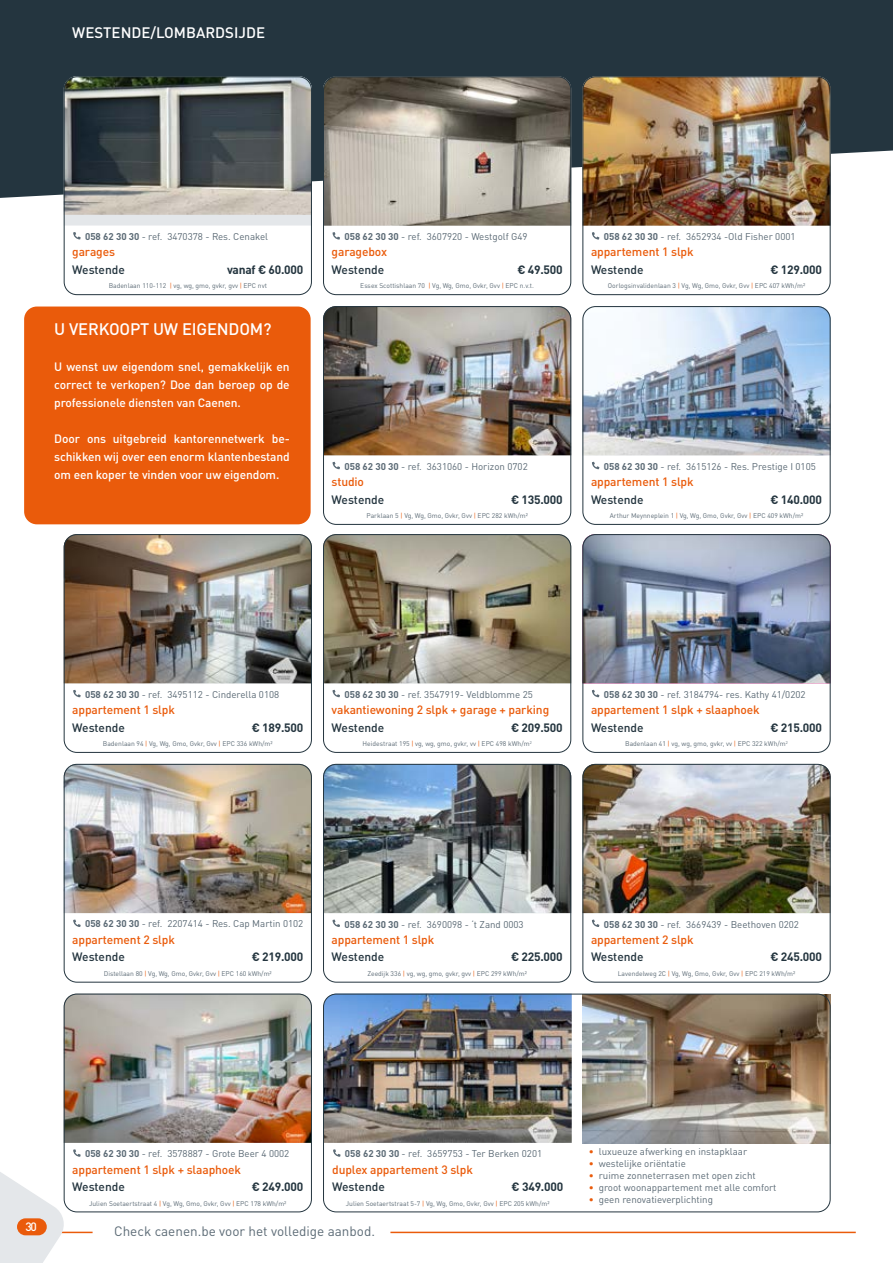
<style>
.page{position:relative;width:893px;height:1263px;background:#fff}
.page>*{position:absolute;margin:0;border:0;box-sizing:border-box;transform-origin:0 0}
.t1{font:500 16.5px "DIN Pro";letter-spacing:-.01em;color:#fff}
.t2{font:500 15px "DIN Pro";color:#fff}
.t3{font:13.5px "DIN Pro";color:#5b6a75}
.t4{font:500 12px "DIN Pro";letter-spacing:-.01em;color:#ea5b0b}
.t5{font:500 12px/18px "DIN Pro";letter-spacing:-.01em;color:#fff;text-align:justify}
.t6{font:700 12px "DIN Pro";letter-spacing:-.02em;color:#24353f}
.t7{font:500 12px "DIN Pro";color:#24353f}
.t8{font:9.75px/12px "DIN Pro";color:#5b6a75}
.t9{font:6.75px "DIN Pro";color:#5b6a75}
.s1{font-weight:700}
.s2{color:#ea5b0b}
</style>
<div class="page">
<hr style="left:390px;top:1232px;width:466px;height:1px;background:#ea5b0b">
<div style="left:0;top:0;width:893px;height:199px;background:#24353f"></div>
<img style="left:323px;top:764px;width:248px;height:149px">
<svg style="left:333px;top:919px;width:7px;height:8px"></svg>
<img style="left:0;top:994px;width:312px;height:269px">
<img style="left:584px;top:764px;width:246px;height:149px">
<svg style="left:592px;top:919px;width:7px;height:8px"></svg>
<img style="left:582px;top:76px;width:248px;height:150px">
<svg style="left:592px;top:232px;width:7px;height:8px"></svg>
<img style="left:323px;top:306px;width:248px;height:149px">
<svg style="left:333px;top:462px;width:7px;height:7px"></svg>
<img style="left:324px;top:994px;width:248px;height:149px">
<svg style="left:333px;top:1149px;width:8px;height:8px"></svg>
<img style="left:584px;top:306px;width:246px;height:149px">
<svg style="left:592px;top:462px;width:7px;height:7px"></svg>
<img style="left:64px;top:764px;width:248px;height:149px">
<svg style="left:73px;top:919px;width:8px;height:8px"></svg>
<img style="left:323px;top:76px;width:248px;height:150px">
<svg style="left:333px;top:232px;width:7px;height:8px"></svg>
<img style="left:64px;top:534px;width:248px;height:149px">
<svg style="left:73px;top:690px;width:8px;height:7px"></svg>
<svg style="left:66px;top:215px;width:244px;height:11px;background:#e5e7ea"></svg>
<img style="left:64px;top:76px;width:248px;height:139px">
<svg style="left:73px;top:232px;width:8px;height:7px"></svg>
<img style="left:584px;top:534px;width:246px;height:149px">
<svg style="left:592px;top:690px;width:7px;height:7px"></svg>
<img style="left:323px;top:534px;width:248px;height:149px">
<svg style="left:333px;top:690px;width:7px;height:7px"></svg>
<div style="left:24px;top:306px;width:287px;height:218px;background:#ea5b0b;border-radius:13px"></div>
<img style="left:582px;top:994px;width:248px;height:149px">
<div style="left:64px;top:76px;width:248px;height:219px;border:1px solid #24353f;border-radius:13px"></div>
<div style="left:64px;top:534px;width:248px;height:219px;border:1px solid #24353f;border-radius:13px"></div>
<div style="left:64px;top:764px;width:248px;height:218px;border:1px solid #24353f;border-radius:13px"></div>
<div style="left:64px;top:994px;width:248px;height:218px;border:1px solid #24353f;border-radius:13px"></div>
<div style="left:323px;top:76px;width:248px;height:219px;border:1px solid #24353f;border-radius:13px"></div>
<div style="left:323px;top:534px;width:248px;height:219px;border:1px solid #24353f;border-radius:13px"></div>
<div style="left:323px;top:306px;width:248px;height:219px;border:1px solid #24353f;border-radius:13px"></div>
<div style="left:323px;top:764px;width:248px;height:218px;border:1px solid #24353f;border-radius:13px"></div>
<div style="left:323px;top:994px;width:507px;height:218px;border:1px solid #24353f;border-radius:13px"></div>
<div style="left:582px;top:76px;width:248px;height:219px;border:1px solid #24353f;border-radius:13px"></div>
<div style="left:582px;top:534px;width:248px;height:219px;border:1px solid #24353f;border-radius:13px"></div>
<div style="left:582px;top:306px;width:248px;height:219px;border:1px solid #24353f;border-radius:13px"></div>
<div style="left:582px;top:764px;width:248px;height:218px;border:1px solid #24353f;border-radius:13px"></div>
<h2 class="t2" style="left:72px;top:20px;width:194px">WESTENDE/LOMBARDSIJDE</h2>
<h3 class="t8" style="left:85px;top:229px;width:184px"><span class="s1">058 62 30 30</span> - ref. 3470378 - Res. Cenakel</h3>
<h3 class="t8" style="left:344px;top:230px;width:185px"><span class="s1">058 62 30 30</span> - ref. 3607920 - Westgolf G49</h3>
<h3 class="t8" style="left:604px;top:230px;width:193px"><span class="s1">058 62 30 30</span> - ref. 3652934 -Old Fisher 0001</h3>
<h3 class="t4" style="left:72px;top:242px;width:44px">garages</h3>
<p class="t9" style="left:109px;top:281px;width:160px">Badenlaan 110-112 <span class="s2">|</span> vg, wg, gmo, gvkr, gvv <span class="s2">|</span> EPC nvt</p>
<h3 class="t7" style="left:72px;top:260px;width:54px">Westende</h3>
<h3 class="t6" style="left:227px;top:260px;width:78px">vanaf € 60.000</h3>
<h3 class="t4" style="left:332px;top:242px;width:57px">garagebox</h3>
<p class="t9" style="left:360px;top:281px;width:175px">Essex Scottishlaan 70 <span class="s2">|</span> Vg, Wg, Gmo, Gvkr, Gvv <span class="s2">|</span> EPC n.v.t.</p>
<h3 class="t7" style="left:332px;top:260px;width:54px">Westende</h3>
<h3 class="t6" style="left:517px;top:260px;width:47px">€ 49.500</h3>
<h3 class="t4" style="left:591px;top:242px;width:104px">appartement 1 slpk</h3>
<p class="t9" style="left:608px;top:281px;width:199px">Oorlogsinvalidenlaan 3 <span class="s2">|</span> Vg, Wg, Gmo, Gvkr, Gvv <span class="s2">|</span> EPC 407 kWh/m²</p>
<h3 class="t7" style="left:591px;top:260px;width:54px">Westende</h3>
<h3 class="t6" style="left:770px;top:260px;width:53px">€ 129.000</h3>
<h1 class="t1" style="left:54px;top:316px;width:219px">U VERKOOPT UW EIGENDOM?</h1>
<h3 class="t5" style="left:54px;top:356px;width:237px">U wenst uw eigendom snel, gemakkelijk en correct te verkopen? Doe dan beroep op de professionele diensten van Caenen.</h3>
<h3 class="t5" style="left:54px;top:428px;width:237px">Door ons uitgebreid kantorennetwerk be&shy;schikken wij over een enorm klantenbestand om een koper te vinden voor uw eigendom.</h3>
<h3 class="t8" style="left:344px;top:459px;width:185px"><span class="s1">058 62 30 30</span> - ref. 3631060 - Horizon 0702</h3>
<h3 class="t8" style="left:604px;top:459px;width:214px"><span class="s1">058 62 30 30</span> - ref. 3615126 - Res. Prestige I 0105</h3>
<h3 class="t4" style="left:332px;top:472px;width:34px">studio</h3>
<h3 class="t7" style="left:332px;top:490px;width:54px">Westende</h3>
<h3 class="t6" style="left:511px;top:489px;width:53px">€ 135.000</h3>
<p class="t9" style="left:366px;top:510px;width:163px">Parklaan 5 <span class="s2">|</span> Vg, Wg, Gmo, Gvkr, Gvv <span class="s2">|</span> EPC 282 kWh/m²</p>
<h3 class="t4" style="left:591px;top:472px;width:104px">appartement 1 slpk</h3>
<p class="t9" style="left:610px;top:510px;width:195px">Arthur Meynneplein 1 <span class="s2">|</span> Vg, Wg, Gmo, Gvkr, Gvv <span class="s2">|</span> EPC 409 kWh/m²</p>
<h3 class="t7" style="left:591px;top:490px;width:54px">Westende</h3>
<h3 class="t6" style="left:770px;top:489px;width:53px">€ 140.000</h3>
<h3 class="t8" style="left:85px;top:687px;width:196px"><span class="s1">058 62 30 30</span> - ref. 3495112 - Cinderella 0108</h3>
<h3 class="t8" style="left:344px;top:687px;width:190px"><span class="s1">058 62 30 30</span> - ref. 3547919- Veldblomme 25</h3>
<h3 class="t8" style="left:604px;top:687px;width:203px"><span class="s1">058 62 30 30</span> - ref. 3184794- res. Kathy 41/0202</h3>
<h3 class="t4" style="left:72px;top:700px;width:104px">appartement 1 slpk</h3>
<p class="t9" style="left:103px;top:738px;width:171px">Badenlaan 94 <span class="s2">|</span> Vg, Wg, Gmo, Gvkr, Gvv <span class="s2">|</span> EPC 336 kWh/m²</p>
<h3 class="t7" style="left:72px;top:718px;width:54px">Westende</h3>
<h3 class="t6" style="left:252px;top:717px;width:53px">€ 189.500</h3>
<h3 class="t4" style="left:332px;top:700px;width:219px">vakantiewoning 2 slpk + garage + parking</h3>
<p class="t9" style="left:363px;top:738px;width:171px">Heidestraat 195 <span class="s2">|</span> vg, wg, gmo, gvkr, vv <span class="s2">|</span> EPC 498 kWh/m<sup>2</sup></p>
<h3 class="t7" style="left:332px;top:718px;width:54px">Westende</h3>
<h3 class="t6" style="left:511px;top:717px;width:53px">€ 209.500</h3>
<h3 class="t4" style="left:591px;top:700px;width:170px">appartement 1 slpk + slaaphoek</h3>
<p class="t9" style="left:625px;top:738px;width:164px">Badenlaan 41 <span class="s2">|</span> vg, wg, gmo, gvkr, vv <span class="s2">|</span> EPC 322 kWh/m<sup>2</sup></p>
<h3 class="t7" style="left:591px;top:718px;width:54px">Westende</h3>
<h3 class="t6" style="left:770px;top:717px;width:53px">€ 215.000</h3>
<h3 class="t8" style="left:85px;top:917px;width:220px"><span class="s1">058 62 30 30</span> - ref. 2207414 - Res. Cap Martin 0102</h3>
<h3 class="t8" style="left:344px;top:917px;width:181px"><span class="s1">058 62 30 30</span> - ref. 3690098 - ‘t Zand 0003</h3>
<h3 class="t8" style="left:604px;top:917px;width:197px"><span class="s1">058 62 30 30</span> - ref. 3669439 - Beethoven 0202</h3>
<h3 class="t4" style="left:72px;top:930px;width:104px">appartement 2 slpk</h3>
<p class="t9" style="left:104px;top:968px;width:169px">Distellaan 80 <span class="s2">|</span> Vg, Wg, Gmo, Gvkr, Gvv <span class="s2">|</span> EPC 160 kWh/m²</p>
<h3 class="t7" style="left:72px;top:947px;width:54px">Westende</h3>
<h3 class="t6" style="left:252px;top:947px;width:53px">€ 219.000</h3>
<h3 class="t4" style="left:332px;top:930px;width:104px">appartement 1 slpk</h3>
<p class="t9" style="left:367px;top:968px;width:161px">Zeedijk 336 <span class="s2">|</span> vg, wg, gmo, gvkr, gvv <span class="s2">|</span> EPC 299 kWh/m²</p>
<h3 class="t7" style="left:332px;top:947px;width:54px">Westende</h3>
<h3 class="t6" style="left:511px;top:947px;width:53px">€ 225.000</h3>
<h3 class="t4" style="left:591px;top:930px;width:104px">appartement 2 slpk</h3>
<p class="t9" style="left:618px;top:968px;width:179px">Lavendelweg 2C <span class="s2">|</span> Vg, Wg, Gmo, Gvkr, Gvv <span class="s2">|</span> EPC 219 kWh/m²</p>
<h3 class="t7" style="left:591px;top:947px;width:54px">Westende</h3>
<h3 class="t6" style="left:770px;top:947px;width:53px">€ 245.000</h3>
<h3 class="t5" style="left:26px;top:1216px;width:13px">30</h3>
<h3 class="t8" style="left:85px;top:1147px;width:206px"><span class="s1">058 62 30 30</span> - ref. 3578887 - Grote Beer 4 0002</h3>
<h3 class="t8" style="left:345px;top:1147px;width:199px"><span class="s1">058 62 30 30</span> - ref. 3659753 - Ter Berken 0201</h3>
<h3 class="t4" style="left:72px;top:1159px;width:170px">appartement 1 slpk + slaaphoek</h3>
<p class="t9" style="left:89px;top:1198px;width:199px">Julien Soetaertstraat 4 <span class="s2">|</span> Vg, Wg, Gmo, Gvkr, Gvv <span class="s2">|</span> EPC 178 kWh/m²</p>
<h3 class="t7" style="left:72px;top:1177px;width:54px">Westende</h3>
<h3 class="t6" style="left:252px;top:1177px;width:53px">€ 249.000</h3>
<h3 class="t4" style="left:332px;top:1159px;width:142px">duplex appartement 3 slpk</h3>
<p class="t9" style="left:346px;top:1198px;width:205px">Julien Soetaertstraat 5-7 <span class="s2">|</span> Vg, Wg, Gmo, Gvkr, Gvv <span class="s2">|</span> EPC 205 kWh/m²</p>
<h3 class="t7" style="left:332px;top:1177px;width:54px">Westende</h3>
<h3 class="t6" style="left:512px;top:1177px;width:53px">€ 349.000</h3>
<h3 class="t3" style="left:114px;top:1220px;width:262px">Check caenen.be voor het volledige aanbod.</h3>
<h3 class="t8" style="left:589px;top:1144px;width:189px"><span class="s2">∙</span> luxueuze afwerking en instapklaar<br><span class="s2">∙</span> westelijke oriëntatie<br><span class="s2">∙</span> ruime zonneterrasen met open zicht<br><span class="s2">∙</span> groot woonappartement met alle comfort <span class="s2">∙</span> geen renovatieverplichting</h3>
</div>
